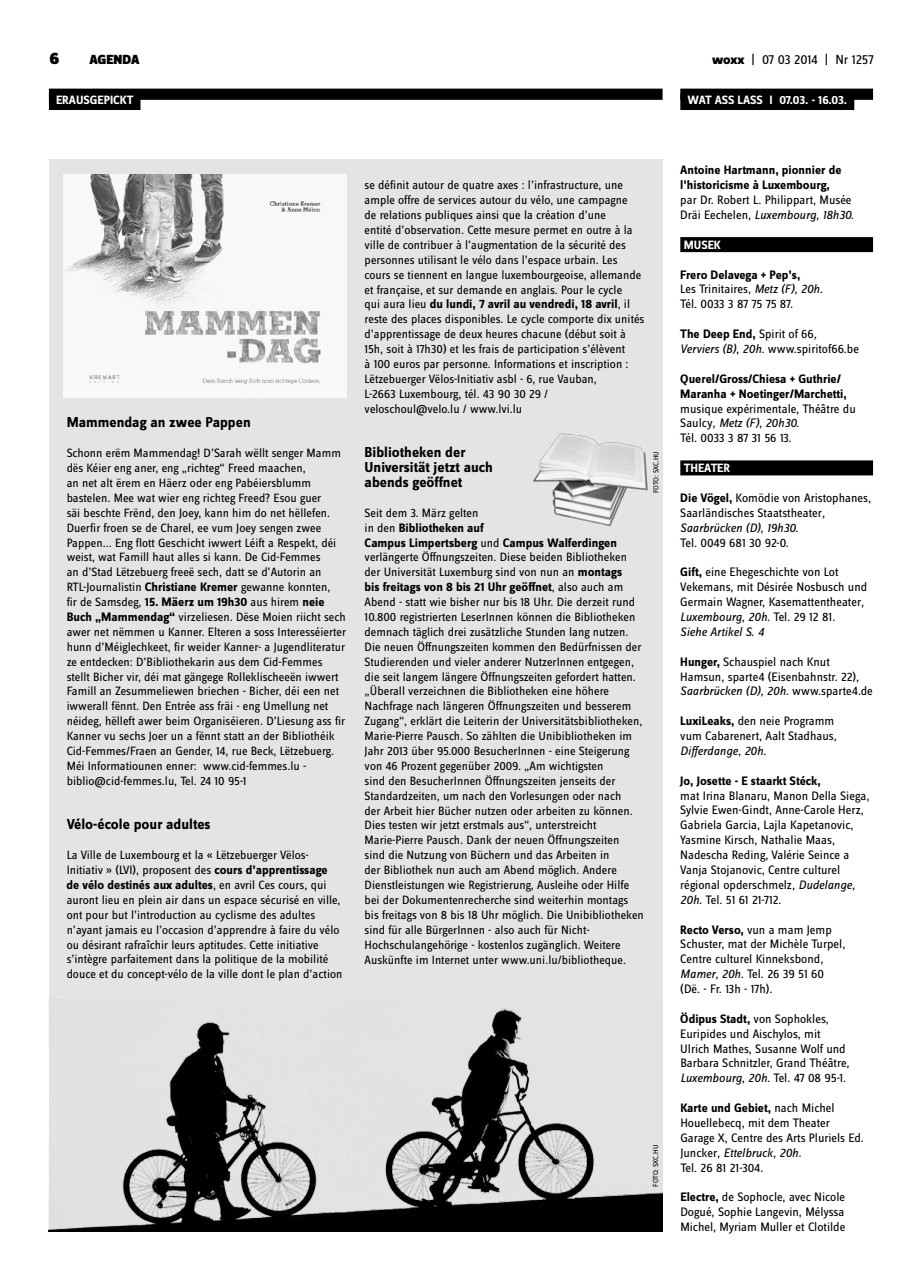
<style>
.page{position:relative;width:922px;height:1276px;background:#fff}
.page>*{position:absolute;margin:0;border:0;box-sizing:border-box;transform-origin:0 0}
.t1{font:900 17.5px "Zine Sans Dis";color:#000}
.t2{font:700 15px/14.9px "Zine Sans Dis";color:#000}
.t3{font:13.75px "Zine Sans Dis";letter-spacing:-.01em;color:#000}
.t4{font:900 13.75px "Zine Sans Dis";color:#000}
.t5{font:12.75px/14.9px "Zine Sans Dis";color:#000}
.t6{font:700 12.75px/14.9px "Zine Sans Dis";color:#000}
.t7{font:12.5px/14.9px "Zine Sans Dis";color:#000}
.t8{font:700 12.5px "Zine Sans Dis";color:#fff}
.t9{font:7.5px "Zine Sans Dis";color:#000}
.s1{font-weight:800}
.s2{font-weight:700;font-size:12.75px}
.s3{font-weight:400;font-size:12.5px}
.s4{font-style:italic}
.s5{font-weight:700}
</style>
<div class="page">
<div style="left:49px;top:159px;width:613px;height:1072px;background:#e3e4e4"></div>
<img style="left:49px;top:1008px;width:613px;height:223px">
<div style="left:49px;top:89px;width:613px;height:11px;background:#000"></div>
<div style="left:49px;top:94px;width:91px;height:16px;background:#000"></div>
<img style="left:64px;top:174px;width:282px;height:224px">
<div style="left:680px;top:237px;width:192px;height:15px;background:#000"></div>
<div style="left:680px;top:460px;width:192px;height:15px;background:#000"></div>
<div style="left:680px;top:89px;width:192px;height:11px;background:#000"></div>
<div style="left:680px;top:94px;width:174px;height:16px;background:#000"></div>
<img style="left:533px;top:420px;width:130px;height:111px">
<h1 class="t1" style="left:50px;top:49px;width:11px">6</h1>
<p class="t4" style="left:89px;top:53px;width:52px">AGENDA</p>
<p class="t3" style="left:712px;top:53px;width:163px"><span class="s1">woxx</span> | 07 03 2014 | Nr 1257</p>
<p class="t8" style="left:56px;top:93px;width:79px">ERAUSGEPICKT</p>
<p class="t8" style="left:687px;top:93px;width:69px">WAT ASS LASSI</p>
<p class="t8" style="left:779px;top:93px;width:69px">07.03. - 16.03.</p>
<p class="t2" style="left:67px;top:416px;width:186px">Mammendag an zwee Pappen</p>
<p class="t7" style="left:67px;top:446px;width:281px">Schonn erëm Mammendag! D’Sarah wëllt senger Mamm dës Kéier eng aner, eng „richteg“ Freed maachen,<br>an net alt ërem en Häerz oder eng Pabéiersblumm bastelen. Mee wat wier eng richteg Freed? Esou guer<br>säi beschte Frënd, den Joey, kann him do net hëllefen.<br>Duerfir froen se de Charel, ee vum Joey sengen zwee Pappen... Eng flott Geschicht iwwert Léift a Respekt, déi weist, wat Famill haut alles si kann. De Cid-Femmes<br>an d’Stad Lëtzebuerg freeë sech, datt se d’Autorin an RTL-Journalistin <span class="s2">Christiane Kremer</span> gewanne konnten,<br>fir de Samsdeg, <span class="s2">15. Mäerz um 19h30</span> aus hirem <span class="s2">neie Buch „Mammendag“</span> virzeliesen. Dëse Moien riicht sech awer net nëmmen u Kanner. Elteren a soss Interesséierter hunn d’Méiglechkeet, fir weider Kanner- a Jugendliteratur ze entdecken: D’Bibliothekarin aus dem Cid-Femmes stellt Bicher vir, déi mat gängege Rolleklischeeën iwwert Famill an Zesummeliewen briechen - Bicher, déi een net iwwerall fënnt. Den Entrée ass fräi - eng Umellung net néideg, hëlleft awer beim Organiséieren. D’Liesung ass fir Kanner vu sechs Joer un a fënnt statt an der Bibliothéik Cid-Femmes/Fraen an Gender, 14, rue Beck, Lëtzebuerg.<br>Méi Informatiounen enner: www.cid-femmes.lu - biblio@cid-femmes.lu, Tel. 24 10 95-1</p>
<p class="t2" style="left:67px;top:818px;width:145px">Vélo-école pour adultes</p>
<p class="t7" style="left:67px;top:848px;width:262px">La Ville de Luxembourg et la « Lëtzebuerger Vëlos-<br>Initiativ » (LVI), proposent des <span class="s2">cours d’apprentissage</span></p>
<p class="t6" style="left:67px;top:878px;width:261px">de vélo destinés aux adultes<span class="s3">, en avril Ces cours, qui</span></p>
<p class="t7" style="left:67px;top:893px;width:277px">auront lieu en plein air dans un espace sécurisé en ville, ont pour but l’introduction au cyclisme des adultes n’ayant jamais eu l’occasion d’apprendre à faire du vélo ou désirant rafraîchir leurs aptitudes. Cette initiative s’intègre parfaitement dans la politique de la mobilité douce et du concept-vélo de la ville dont le plan d’action</p>
<p class="t7" style="left:364px;top:178px;width:278px">se définit autour de quatre axes : l’infrastructure, une ample offre de services autour du vélo, une campagne de relations publiques ainsi que la création d’une<br>entité d’observation. Cette mesure permet en outre à la ville de contribuer à l’augmentation de la sécurité des personnes utilisant le vélo dans l’espace urbain. Les cours se tiennent en langue luxembourgeoise, allemande et française, et sur demande en anglais. Pour le cycle</p>
<p class="t6" style="left:364px;top:297px;width:267px"><span class="s3">qui aura lieu</span> du lundi, 7 avril au vendredi, 18 avril<span class="s3">, il</span></p>
<p class="t7" style="left:364px;top:312px;width:281px">reste des places disponibles. Le cycle comporte dix unités d’apprentissage de deux heures chacune (début soit à 15h, soit à 17h30) et les frais de participation s’élèvent<br>à 100 euros par personne. Informations et inscription :<br>Lëtzebuerger Vëlos-Initiativ asbl - 6, rue Vauban,<br>L-2663 Luxembourg, tél. 43 90 30 29 / veloschoul@velo.lu / www.lvi.lu</p>
<p class="t2" style="left:364px;top:446px;width:130px">Bibliotheken der<br>Universität jetzt auch abends geöffnet</p>
<p class="t7" style="left:364px;top:506px;width:115px">Seit dem 3. März gelten</p>
<p class="t6" style="left:364px;top:521px;width:254px"><span class="s3">in den</span> Bibliotheken auf<br>Campus Limpertsberg <span class="s3">und</span> Campus Walferdingen</p>
<p class="t7" style="left:364px;top:550px;width:264px">verlängerte Öffnungszeiten. Diese beiden Bibliotheken der Universität Luxemburg sind von nun an <span class="s2">montags</span></p>
<p class="t6" style="left:364px;top:580px;width:260px">bis freitags von 8 bis 21 Uhr geöffnet<span class="s3">, also auch am</span></p>
<p class="t7" style="left:364px;top:595px;width:281px">Abend - statt wie bisher nur bis 18 Uhr. Die derzeit rund 10.800 registrierten LeserInnen können die Bibliotheken demnach täglich drei zusätzliche Stunden lang nutzen.<br>Die neuen Öffnungszeiten kommen den Bedürfnissen der Studierenden und vieler anderer NutzerInnen entgegen, die seit langem längere Öffnungszeiten gefordert hatten. „Überall verzeichnen die Bibliotheken eine höhere Nachfrage nach längeren Öffnungszeiten und besserem Zugang“, erklärt die Leiterin der Universitätsbibliotheken, Marie-Pierre Pausch. So zählten die Unibibliotheken im Jahr 2013 über 95.000 BesucherInnen - eine Steigerung von 46 Prozent gegenüber 2009. „Am wichtigsten<br>sind den BesucherInnen Öffnungszeiten jenseits der Standardzeiten, um nach den Vorlesungen oder nach<br>der Arbeit hier Bücher nutzen oder arbeiten zu können.<br>Dies testen wir jetzt erstmals aus“, unterstreicht Marie-Pierre Pausch. Dank der neuen Öffnungszeiten<br>sind die Nutzung von Büchern und das Arbeiten in<br>der Bibliothek nun auch am Abend möglich. Andere Dienstleistungen wie Registrierung, Ausleihe oder Hilfe bei der Dokumentenrecherche sind weiterhin montags bis freitags von 8 bis 18 Uhr möglich. Die Unibibliotheken sind für alle BürgerInnen - also auch für Nicht-Hochschulangehörige - kostenlos zugänglich. Weitere Auskünfte im Internet unter www.uni.lu/bibliotheque.</p>
<p class="t9" style="left:652px;top:493px;width:42px;rotate:-90deg">Foto: sxc.hu</p>
<p class="t9" style="left:652px;top:1186px;width:42px;rotate:-90deg">Foto: sxc.hu</p>
<p class="t6" style="left:680px;top:163px;width:163px">Antoine Hartmann, pionnier de l’historicisme à Luxembourg,</p>
<p class="t5" style="left:680px;top:193px;width:175px">par Dr. Robert L. Philippart, Musée<br>Dräi Eechelen<span class="s4">, Luxembourg, 18h30.</span></p>
<p class="t8" style="left:683px;top:238px;width:39px">musek</p>
<p class="t5" style="left:680px;top:267px;width:144px"><span class="s5">Frero Delavega + Pep’s,<br></span>Les Trinitaires<span class="s4">, Metz (F), 20h.<br></span>Tél. 0033 3 87 75 75 87.</p>
<p class="t5" style="left:680px;top:327px;width:180px"><span class="s5">The Deep End,</span> Spirit of 66<span class="s4">,<br>Verviers (B), 20h.</span> www.spiritof66.be</p>
<p class="t6" style="left:680px;top:372px;width:168px">Querel/Gross/Chiesa + Guthrie/<br>Maranha + Noetinger/Marchetti,</p>
<p class="t5" style="left:680px;top:401px;width:177px">musique expérimentale, Théâtre du<br>Saulcy<span class="s4">, Metz (F), 20h30.<br></span>Tél. 0033 3 87 31 56 13.</p>
<p class="t8" style="left:683px;top:461px;width:46px">th eater</p>
<p class="t5" style="left:680px;top:491px;width:192px"><span class="s5">Die Vögel,</span> Komödie von Aristophanes,<br>Saarländisches Staatstheater<span class="s4">,<br>Saarbrücken (D), 19h30.</span></p>
<p class="t5" style="left:680px;top:535px;width:110px">Tel. 0049 681 30 92-0.</p>
<p class="t5" style="left:680px;top:565px;width:188px"><span class="s5">Gift,</span> eine Ehegeschichte von Lot<br>Vekemans, mit Désirée Nosbusch und<br>Germain Wagner, Kasemattentheater<span class="s4">,<br>Luxembourg, 20h.</span> Tel. 29 12 81.<br><span class="s4">Siehe Artikel S. 4</span></p>
<p class="t5" style="left:680px;top:654px;width:194px"><span class="s5">Hunger,</span> Schauspiel nach Knut<br>Hamsun, sparte4 (Eisenbahnstr. 22)<span class="s4">,<br>Saarbrücken (D), 20h.</span> www.sparte4.de</p>
<p class="t5" style="left:680px;top:714px;width:158px"><span class="s5">LuxiLeaks,</span> den neie Programm vum Cabarenert, Aalt Stadhaus<span class="s4">,<br>Differdange, 20h.</span></p>
<p class="t6" style="left:680px;top:774px;width:142px">Jo, Josette - E staarkt Stéck,</p>
<p class="t5" style="left:680px;top:788px;width:190px">mat Irina Blanaru, Manon Della Siega, Sylvie Ewen-Gindt, Anne-Carole Herz, Gabriela Garcia, Lajla Kapetanovic, Yasmine Kirsch, Nathalie Maas, Nadescha Reding, Valérie Seince a Vanja Stojanovic, Centre culturel régional opderschmelz<span class="s4">, Dudelange, 20h.</span> Tel. 51 61 21-712.</p>
<p class="t5" style="left:680px;top:922px;width:166px"><span class="s5">Recto Verso,</span> vun a mam Jemp<br>Schuster, mat der Michèle Turpel,<br>Centre culturel Kinneksbond<span class="s4">,<br>Mamer, 20h.</span> Tel. 26 39 51 60 (Dë. - Fr. 13h - 17h).</p>
<p class="t5" style="left:680px;top:1011px;width:171px"><span class="s5">Ödipus Stadt,</span> von Sophokles,<br>Euripides und Aischylos, mit<br>Ulrich Mathes, Susanne Wolf und<br>Barbara Schnitzler, Grand Théâtre<span class="s4">,<br>Luxembourg, 20h.</span> Tel. 47 08 95-1.</p>
<p class="t5" style="left:680px;top:1101px;width:185px"><span class="s5">Karte und Gebiet,</span> nach Michel<br>Houellebecq, mit dem Theater<br>Garage X, Centre des Arts Pluriels Ed.<br>Juncker<span class="s4">, Ettelbruck, 20h.<br></span>Tel. 26 81 21-304.</p>
<p class="t5" style="left:680px;top:1190px;width:166px;text-align:justify"><span class="s5">Electre,</span> de Sophocle, avec Nicole Dogué, Sophie Langevin, Mélyssa Michel, Myriam Muller et Clotilde</p>
</div>
